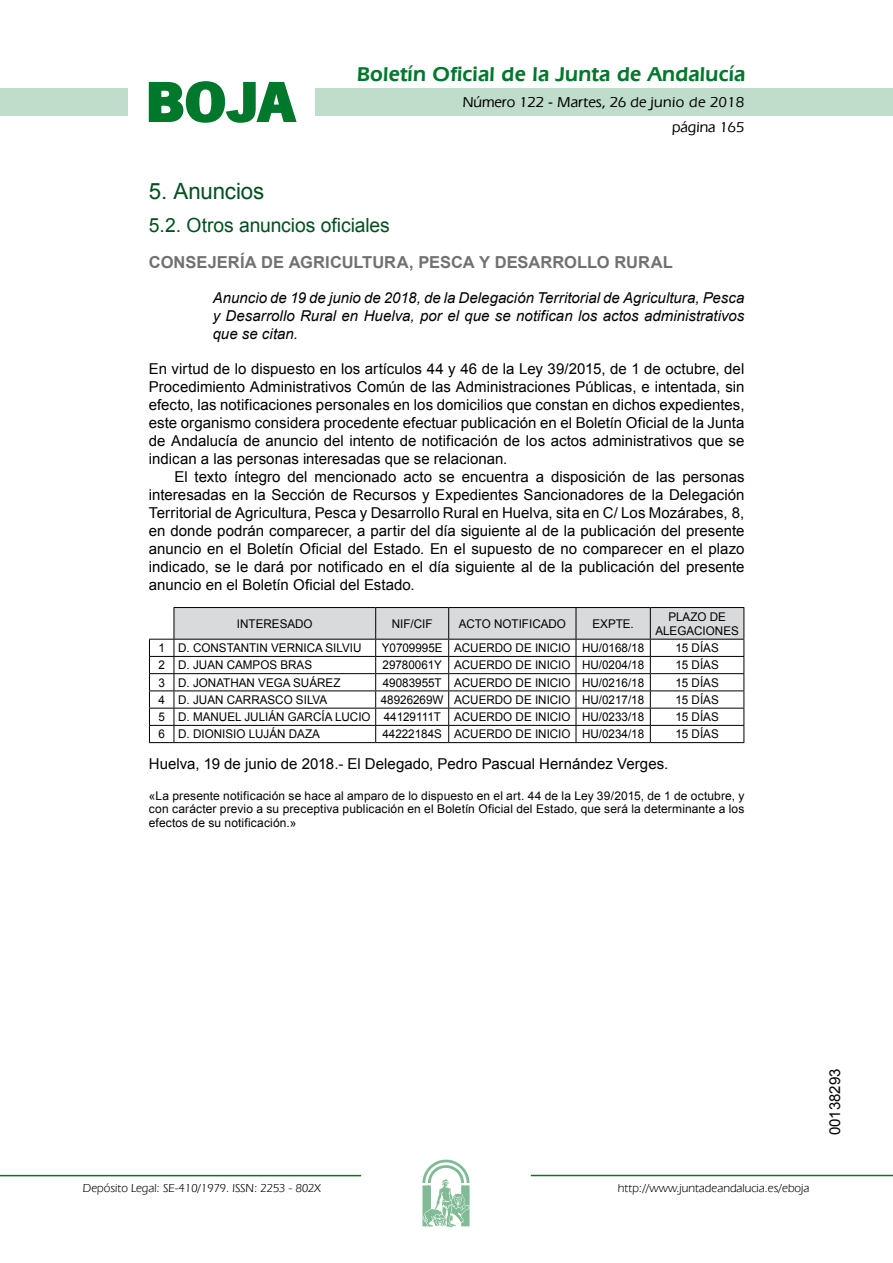
<style>
.page{position:relative;width:893px;height:1263px;background:#fff}
.page>*{position:absolute;margin:0;border:0;box-sizing:border-box;transform-origin:0 0}
.t1{font:700 57.75px "News Got T";color:#00782c;scale:1.14 1}
.t2{font:22.5px "Arial";letter-spacing:-.005em;color:#00501f}
.t3{font:600 21px "Eras IT Cby BT";letter-spacing:.01em;color:#00782c}
.t4{font:19.5px "Arial";letter-spacing:-.005em;color:#00501f}
.t5{font:700 16.5px "Arial";color:#707173}
.t6{font:15px/18px "Arial";color:#000;text-align:justify}
.t7{font:italic 15px/18px "Arial";color:#000;text-align:justify}
.t8{font:500 15px/24.5px "Eras IT Cby BT";color:#000;text-align:right}
.t9{font:12px/13.5px "Arial";color:#000;text-align:center}
.t10{font:12px "Eras IT Cby BT";color:#000}
</style>
<div class="page">
<div style="left:315px;top:88px;width:577px;height:28px;background:#bfddca"></div>
<div style="left:0;top:88px;width:128px;height:28px;background:#bfddca"></div>
<hr style="left:0;top:1175px;width:361px;height:1px;background:#00782c">
<svg style="left:422px;top:1159px;width:47px;height:68px"></svg>
<hr style="left:531px;top:1175px;width:361px;height:1px;background:#00782c">
<svg style="left:148px;top:81px;width:149px;height:42px"></svg>
<hr style="left:173px;top:607px;width:202px;height:1px;background:#000">
<hr style="left:375px;top:607px;width:73px;height:1px;background:#000">
<hr style="left:448px;top:607px;width:128px;height:1px;background:#000">
<hr style="left:576px;top:607px;width:74px;height:1px;background:#000">
<hr style="left:650px;top:607px;width:94px;height:1px;background:#000">
<svg style="left:149px;top:608px;width:595px;height:135px"></svg>
<h1 class="t1" style="left:145px;top:68px;width:133px">BOJA</h1>
<h3 class="t3" style="left:357px;top:62px;width:390px">Boletín Oficial de la Junta de Andalucía</h3>
<p class="t8" style="left:463px;top:90px;width:283px">Número 122 - Martes, 26 de junio de 2018 página 165</p>
<h2 class="t2" style="left:149px;top:177px;width:117px">5. Anuncios</h2>
<h3 class="t4" style="left:149px;top:212px;width:242px">5.2. Otros anuncios oficiales</h3>
<p class="t5" style="left:149px;top:251px;width:525px">CONSEJERÍA DE AGRICULTURA, PESCA Y DESARROLLO RURAL</p>
<p class="t7" style="left:213px;top:289px;width:533px">Anuncio de 19 de junio de 2018, de la Delegación Territorial de Agricultura, Pesca y Desarrollo Rural en Huelva, por el que se notifican los actos administrativos que se citan.</p>
<p class="t6" style="left:149px;top:360px;width:597px">En virtud de lo dispuesto en los artículos 44 y 46 de la Ley 39/2015, de 1 de octubre, del Procedimiento Administrativos Común de las Administraciones Públicas, e intentada, sin efecto, las notificaciones personales en los domicilios que constan en dichos expedientes, este organismo considera procedente efectuar publicación en el Boletín Oficial de la Junta de Andalucía de anuncio del intento de notificación de los actos administrativos que se indican a las personas interesadas que se relacionan.</p>
<p class="t6" style="left:149px;top:468px;width:597px;text-indent:26px">El texto íntegro del mencionado acto se encuentra a disposición de las personas interesadas en la Sección de Recursos y Expedientes Sancionadores de la Delegación Territorial de Agricultura, Pesca y Desarrollo Rural en Huelva, sita en C/ Los Mozárabes, 8, en donde podrán comparecer, a partir del día siguiente al de la publicación del presente anuncio en el Boletín Oficial del Estado. En el supuesto de no comparecer en el plazo indicado, se le dará por notificado en el día siguiente al de la publicación del presente anuncio en el Boletín Oficial del Estado.</p>
<p class="t9" style="left:237px;top:617px;width:77px">INTERESADO</p>
<p class="t9" style="left:392px;top:617px;width:42px">NIF/CIF</p>
<p class="t9" style="left:459px;top:617px;width:109px">ACTO NOTIFICADO</p>
<p class="t9" style="left:592px;top:617px;width:43px">EXPTE.</p>
<p class="t9" style="left:655px;top:609px;width:85px;line-height:14.4px">PLAZO DE<br>ALEGACIONES</p>
<p class="t9" style="left:158px;top:641px;width:204px">1 D. CONSTANTIN VERNICA SILVIU</p>
<p class="t9" style="left:382px;top:641px;width:264px">Y0709995E ACUERDO DE INICIO HU/0168/18</p>
<p class="t9" style="left:675px;top:641px;width:45px">15 DÍAS</p>
<p class="t9" style="left:158px;top:659px;width:155px">2 D. JUAN CAMPOS BRAS</p>
<p class="t9" style="left:382px;top:659px;width:263px">29780061Y ACUERDO DE INICIO HU/0204/18</p>
<p class="t9" style="left:675px;top:659px;width:45px">15 DÍAS</p>
<p class="t9" style="left:158px;top:676px;width:183px">3 D. JONATHAN VEGA SUÁREZ</p>
<p class="t9" style="left:383px;top:676px;width:263px">49083955T ACUERDO DE INICIO HU/0216/18</p>
<p class="t9" style="left:675px;top:676px;width:45px">15 DÍAS</p>
<p class="t9" style="left:158px;top:693px;width:170px">4 D. JUAN CARRASCO SILVA</p>
<p class="t9" style="left:381px;top:693px;width:265px">48926269W ACUERDO DE INICIO HU/0217/18</p>
<p class="t9" style="left:675px;top:693px;width:45px">15 DÍAS</p>
<p class="t9" style="left:158px;top:710px;width:487px">5 D. MANUEL JULIÁN GARCÍA LUCIO 44129111T ACUERDO DE INICIO HU/0233/18</p>
<p class="t9" style="left:675px;top:710px;width:45px">15 DÍAS</p>
<p class="t9" style="left:158px;top:728px;width:163px">6 D. DIONISIO LUJÁN DAZA</p>
<p class="t9" style="left:382px;top:728px;width:263px">44222184S ACUERDO DE INICIO HU/0234/18</p>
<p class="t9" style="left:675px;top:728px;width:45px">15 DÍAS</p>
<p class="t6" style="left:149px;top:755px;width:521px">Huelva, 19 de junio de 2018.- El Delegado, Pedro Pascual Hernández Verges.</p>
<p class="t9" style="left:149px;top:789px;width:597px;text-align:justify">«La presente notificación se hace al amparo de lo dispuesto en el art. 44 de la Ley 39/2015, de 1 de octubre, y con carácter previo a su preceptiva publicación en el Boletín Oficial del Estado, que será la determinante a los efectos de su notificación.»</p>
<p class="t10" style="left:83px;top:1181px;width:239px">Depósito Legal: SE-410/1979. ISSN: 2253 - 802X</p>
<p class="t10" style="left:618px;top:1181px;width:193px">http://www.juntadeandalucia.es/eboja</p>
<p class="t6" style="left:826px;top:1135px;width:68px;rotate:-90deg">00138293</p>
</div>
